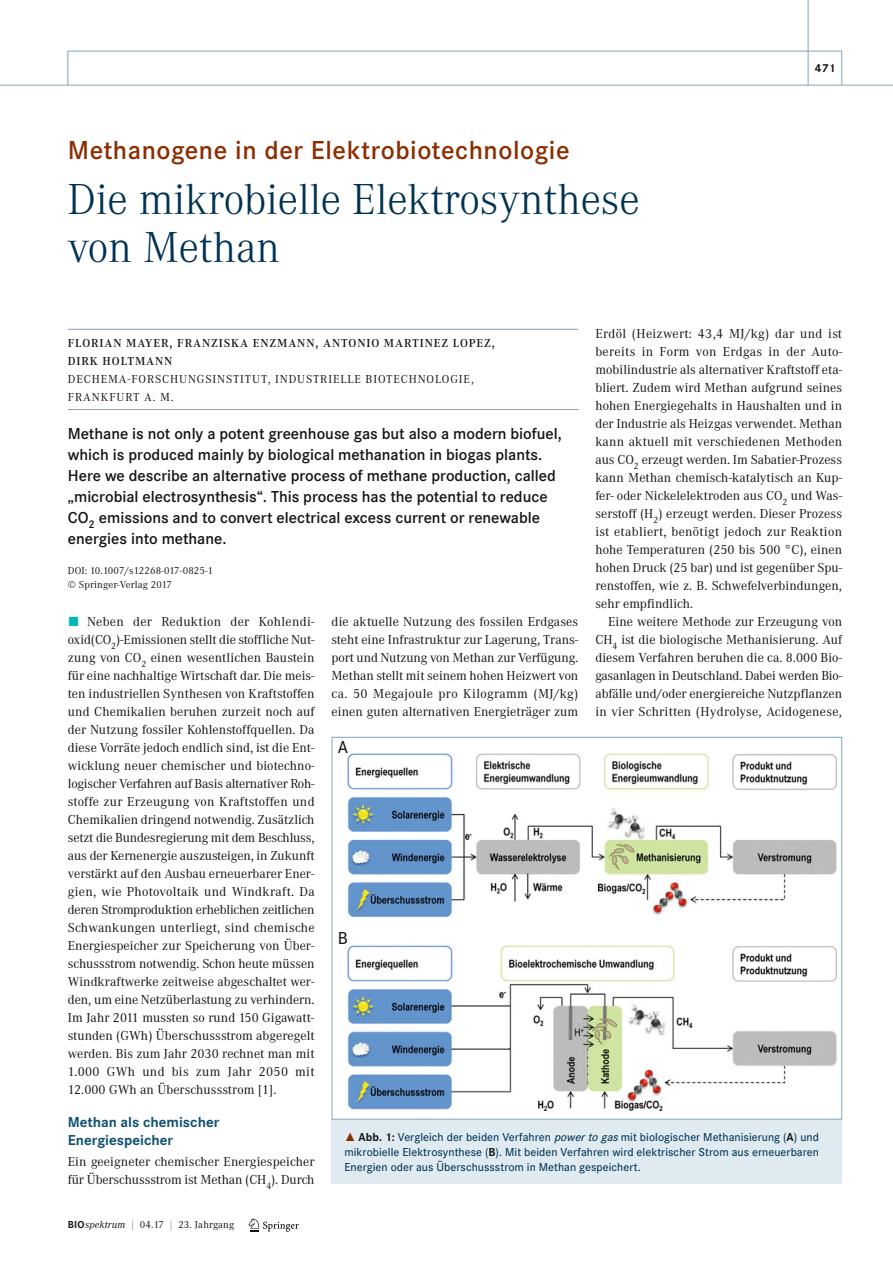
<style>
.page{position:relative;width:893px;height:1263px;background:#fff}
.page>*{position:absolute;margin:0;border:0;box-sizing:border-box;transform-origin:0 0}
.t1{font:300 45px/48px "Corporate A";letter-spacing:-.005em;color:#003252}
.t2{font:600 27px "Corporate S";letter-spacing:.02em;color:#8d2d00}
.t3{font:500 18px "Corporate S";color:#131413}
.t4{font:600 16.5px/21px "Corporate S";color:#131413}
.t5{font:700 15px/18px "Corporate S";color:#115273}
.t6{font:13.5px/18px "Corporate A";letter-spacing:.005em;color:#131413;text-align:justify}
.t7{font:500 12px/15px "Corporate S";letter-spacing:.005em;color:#003252;text-align:justify}
.t8{font:12px/18px "Corporate A";letter-spacing:.075em;color:#131413}
.t9{font:600 12px/18px "Corporate A";letter-spacing:.075em;color:#131413}
.t10{font:700 12px "Corporate S";color:#131413}
.t11{font:10.5px/13.5px "Corporate A";letter-spacing:.015em;color:#131413}
.s1{font-family:"The Sans Expert";color:#00b7b5}
.s2{font-family:"The Sans Expert";font-weight:400;color:#8d2d00}
.s3{font-weight:700;color:#131413}
.s4{font-style:italic}
.s5{font-family:"Corporate S";font-weight:700}
.s6{color:#658ba6}
</style>
<div class="page">
<hr style="left:0;top:85px;width:892px;height:1px;background:#84a2ba">
<hr style="left:841px;top:51px;width:1px;height:34px;background:#84a2ba">
<hr style="left:807px;top:0;width:1px;height:85px;background:#84a2ba">
<svg style="left:248px;top:1218px;width:51px;height:14px"></svg>
<hr style="left:68px;top:329px;width:510px;height:1px;background:#84a2ba">
<hr style="left:68px;top:409px;width:510px;height:1px;background:#84a2ba">
<div style="left:331px;top:1120px;width:511px;height:64px;background:#dfebf1"></div>
<img style="left:347px;top:752px;width:489px;height:358px">
<hr style="left:68px;top:51px;width:774px;height:1px;background:#84a2ba">
<hr style="left:67px;top:51px;width:1px;height:34px;background:#84a2ba">
<h2 class="t2" style="left:68px;top:141px;width:503px">Methanogene in der Elektrobiotechnologie</h2>
<h1 class="t1" style="left:68px;top:179px;width:573px">Die mikrobielle Elektrosynthese von Methan</h1>
<p class="t10" style="left:814px;top:64px;width:22px">471</p>
<p class="t6" style="left:595px;top:326px;width:248px">Erdöl (Heizwert: 43,4 MJ/kg) dar und ist bereits in Form von Erdgas in der Auto - mobilindustrie als alternativer Kraftstoff eta&shy;bliert. Zudem wird Methan aufgrund seines hohen Energiegehalts in Haushalten und in der Industrie als Heizgas verwendet. Methan kann aktuell mit verschiedenen Methoden aus CO<sub>2</sub> erzeugt werden. Im Sabatier-Prozess kann Methan chemisch-katalytisch an Kup&shy;fer- oder Nickelelektroden aus CO<sub>2</sub> und Was&shy;serstoff (H<sub>2</sub>) erzeugt werden. Dieser Prozess ist etabliert, benötigt jedoch zur Reaktion hohe Temperaturen (250 bis 500 °C), einen hohen Druck (25 bar) und ist gegenüber Spu&shy;renstoffen, wie z. B. Schwefelverbindungen, sehr empfindlich.</p>
<p class="t6" style="left:595px;top:614px;width:248px;text-indent:13px">Eine weitere Methode zur Erzeugung von CH<sub>4</sub> ist die biologische Methanisierung. Auf diesem Verfahren beruhen die ca. 8.000 Bio&shy;gasanlagen in Deutschland. Dabei werden Bio&shy;abfälle und/oder energiereiche Nutzpflanzen in vier Schritten (Hydrolyse, Acidogenese,</p>
<p class="t9" style="left:68px;top:335px;width:428px">FLORIAN MAYER, FRANZISKA ENZMANN, ANTONIO MARTINEZ LOPEZ,<br>DIRK HOLTMANN</p>
<p class="t8" style="left:68px;top:371px;width:407px">DECHEMA-FORSCHUNGSINSTITUT, INDUSTRIELLE BIOTECHNOLOGIE,<br>FRANKFURT A. M.</p>
<p class="t4" style="left:68px;top:424px;width:495px">Methane is not only a potent greenhouse gas but also a modern biofuel, which is produced mainly by biological methanation in biogas plants.<br>Here we describe an alternative process of methane production, called „microbial electrosynthesis“. This process has the potential to reduce CO<sub>2</sub> emissions and to convert electrical excess current or renewable energies into methane.</p>
<p class="t11" style="left:68px;top:565px;width:147px">DOI: 10.1007/s12268-017-0825-1 © Springer-Verlag 2017</p>
<p class="t6" style="left:68px;top:614px;width:248px"><span class="s1">ó</span> Neben der Reduktion der Kohlendi - oxid(CO<sub>2</sub>)-Emissionen stellt die stoffliche Nut&shy;zung von CO<sub>2</sub> einen wesentlichen Baustein für eine nachhaltige Wirtschaft dar. Die meis&shy;ten industriellen Synthesen von Kraftstoffen und Chemikalien beruhen zurzeit noch auf der Nutzung fossiler Kohlenstoffquellen. Da diese Vorräte jedoch endlich sind, ist die Ent&shy;wicklung neuer chemischer und biotechno&shy;logischer Verfahren auf Basis alternativer Roh&shy;stoffe zur Erzeugung von Kraftstoffen und Chemikalien dringend notwendig. Zusätzlich setzt die Bundesregierung mit dem Beschluss, aus der Kernenergie auszusteigen, in Zukunft verstärkt auf den Ausbau erneuerbarer Ener&shy;gien, wie Photovoltaik und Windkraft. Da deren Stromproduktion erheblichen zeitlichen Schwankungen unterliegt, sind chemische Energiespeicher zur Speicherung von Über&shy;schussstrom notwendig. Schon heute müssen Windkraftwerke zeitweise abgeschaltet wer&shy;den, um eine Netzüberlastung zu verhindern.<br>Im Jahr 2011 mussten so rund 150 Gigawatt&shy;stunden (GWh) Überschussstrom abgeregelt werden. Bis zum Jahr 2030 rechnet man mit 1.000 GWh und bis zum Jahr 2050 mit 12.000 GWh an Überschussstrom [1].</p>
<p class="t5" style="left:68px;top:1115px;width:153px">Methan als chemischer<br>Energiespeicher</p>
<p class="t6" style="left:68px;top:1154px;width:248px">Ein geeigneter chemischer Energiespeicher für Überschussstrom ist Methan (CH<sub>4</sub>). Durch</p>
<p class="t6" style="left:331px;top:614px;width:248px">die aktuelle Nutzung des fossilen Erdgases steht eine Infrastruktur zur Lagerung, Trans&shy;port und Nutzung von Methan zur Verfügung.<br>Methan stellt mit seinem hohen Heizwert von ca. 50 Megajoule pro Kilogramm (MJ/kg) einen guten alternativen Energieträger zum</p>
<h3 class="t3" style="left:338px;top:741px;width:12px">A</h3>
<h3 class="t3" style="left:338px;top:932px;width:12px">B</h3>
<p class="t7" style="left:344px;top:1131px;width:476px"><span class="s2">˚</span> <span class="s3">Abb. 1:</span> Vergleich der beiden Verfahren <span class="s4">power to gas</span>mit biologischer Methanisierung (<span class="s3">A</span>) und mikrobielle Elektrosynthese (<span class="s3">B</span>). Mit beiden Verfahren wird elektrischer Strom aus erneuerbaren Energien oder aus Überschussstrom in Methan gespeichert.</p>
<p class="t11" style="left:68px;top:1219px;width:168px"><span class="s5">BIO</span><span class="s4">spektrum</span> <span class="s6">|</span> 04.17 <span class="s6">|</span> 23. Jahrgang</p>
</div>
